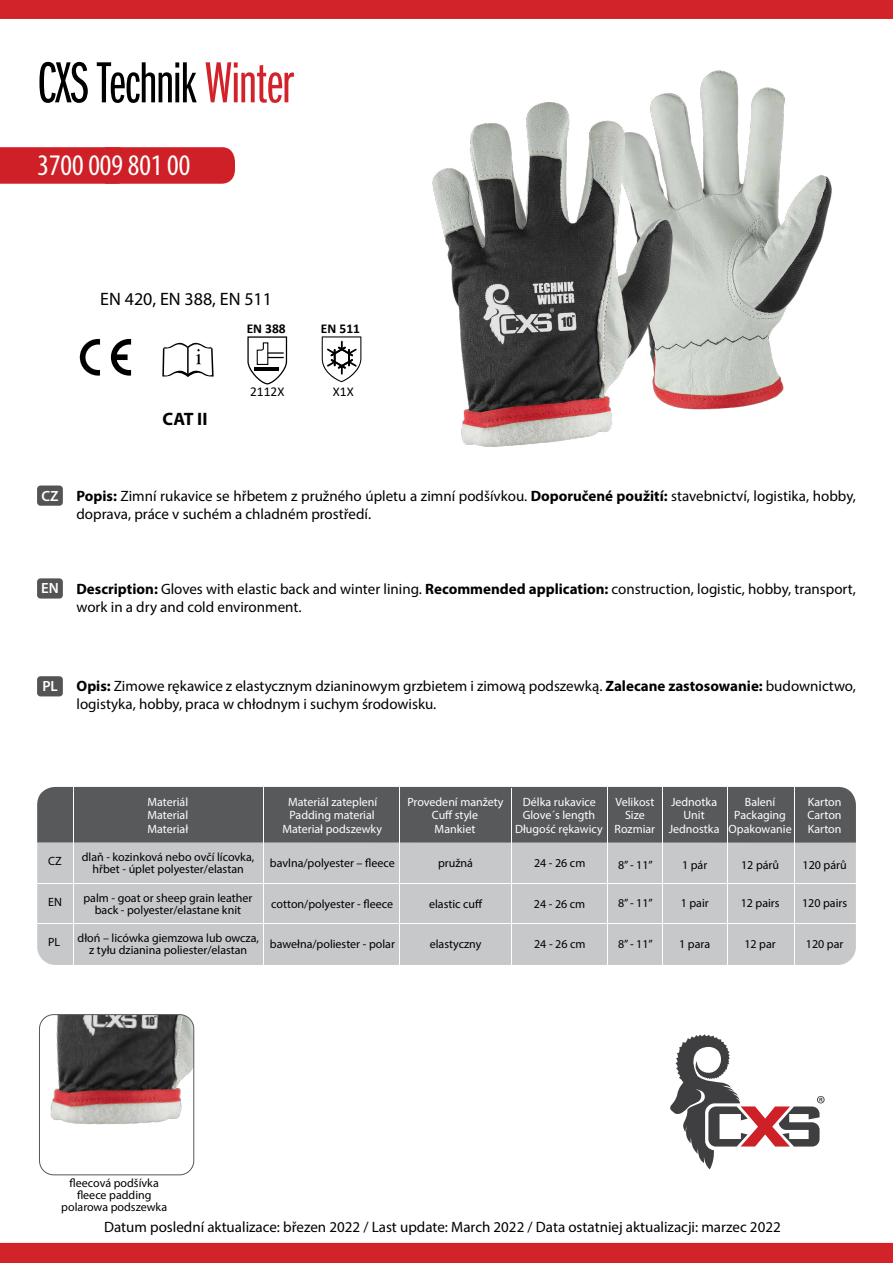
<style>
.page{position:relative;width:893px;height:1263px;background:#fff}
.page>*{position:absolute;margin:0;border:0;box-sizing:border-box;transform-origin:0 0}
.t1{font:60px "Franklin Got Itc DOT Boo Ext Com";letter-spacing:-.01em;color:#000}
.t2{font:condensed 30px "Myriad Pro";color:#fff}
.t3{font:18px "Myriad Pro";color:#000}
.t4{font:700 18px "Myriad Pro";color:#000}
.t5{font:15px/18px "Myriad Pro";color:#000}
.t6{font:600 14.85px "Myriad Pro";color:#fff}
.t7{font:700 13.5px "Calibri";color:#000}
.t8{font:13.5px "Calibri";color:#000}
.t9{font:12px/12px "Myriad Pro";color:#000;text-align:center}
.t10{font:12px "Myriad Pro";color:#fff}
.s1{color:#d2232a}
.s2{font-weight:700}
</style>
<div class="page">
<div style="left:0;top:147px;width:235px;height:37px;background:#cf2027"></div>
<img style="left:432px;top:70px;width:400px;height:377px">
<img style="left:39px;top:1015px;width:155px;height:160px">
<div style="left:39px;top:1014px;width:155px;height:161px;border:1px solid #58595b;border-radius:14px"></div>
<svg style="left:670px;top:1034px;width:155px;height:135px"></svg>
<div style="left:37px;top:485px;width:26px;height:21px;background:#545456;border-radius:3px"></div>
<div style="left:37px;top:578px;width:26px;height:21px;background:#545456;border-radius:3px"></div>
<div style="left:37px;top:676px;width:26px;height:20px;background:#545456;border-radius:3px"></div>
<div style="left:0;top:0;width:893px;height:19px;background:#d2232a"></div>
<div style="left:0;top:1243px;width:893px;height:20px;background:#d2232a"></div>
<svg style="left:247px;top:336px;width:40px;height:48px"></svg>
<svg style="left:162px;top:342px;width:52px;height:35px"></svg>
<svg style="left:80px;top:339px;width:20px;height:37px"></svg>
<svg style="left:111px;top:339px;width:20px;height:37px"></svg>
<svg style="left:322px;top:336px;width:39px;height:46px"></svg>
<div style="left:37px;top:787px;width:819px;height:178px;background:#c7c8ca;border-radius:18px"></div>
<div style="left:37px;top:787px;width:819px;height:55px;background:#58595b"></div>
<hr style="left:73px;top:787px;width:1px;height:178px;background:#fff">
<hr style="left:37px;top:923px;width:819px;height:1px;background:#fff">
<hr style="left:37px;top:883px;width:819px;height:1px;background:#fff">
<hr style="left:794px;top:787px;width:1px;height:178px;background:#fff">
<hr style="left:727px;top:787px;width:1px;height:178px;background:#fff">
<hr style="left:662px;top:787px;width:1px;height:178px;background:#fff">
<hr style="left:607px;top:787px;width:1px;height:178px;background:#fff">
<hr style="left:263px;top:787px;width:1px;height:178px;background:#fff">
<hr style="left:511px;top:788px;width:1px;height:178px;background:#fff">
<hr style="left:400px;top:787px;width:1px;height:178px;background:#fff">
<h1 class="t1" style="left:37px;top:51px;width:258px">CXS Technik <span class="s1">Winter</span></h1>
<h2 class="t2" style="left:38px;top:147px;width:154px">3700 009 801 00</h2>
<p class="t3" style="left:100px;top:288px;width:173px">EN 420, EN 388, EN 511</p>
<p class="t7" style="left:247px;top:319px;width:41px">EN 388</p>
<p class="t4" style="left:163px;top:407px;width:46px">CAT II</p>
<p class="t8" style="left:250px;top:382px;width:36px">2112X</p>
<p class="t7" style="left:321px;top:319px;width:41px">EN 511</p>
<p class="t8" style="left:333px;top:382px;width:22px">X1X</p>
<p class="t6" style="left:42px;top:486px;width:19px">CZ</p>
<p class="t5" style="left:77px;top:486px;width:781px"><span class="s2">Popis:</span> Zimní rukavice se hřbetem z pružného úpletu a zimní podšívkou. <span class="s2">Doporučené použití:</span> stavebnictví, logistika, hobby, doprava, práce v suchém a chladném prostředí.</p>
<p class="t6" style="left:41px;top:579px;width:19px">EN</p>
<p class="t5" style="left:77px;top:579px;width:781px"><span class="s2">Description:</span> Gloves with elastic back and winter lining. <span class="s2">Recommended application:</span> construction, logistic, hobby, transport, work in a dry and cold environment.</p>
<p class="t6" style="left:42px;top:677px;width:17px">PL</p>
<p class="t5" style="left:77px;top:677px;width:781px"><span class="s2">Opis:</span> Zimowe rękawice z elastycznym dzianinowym grzbietem i zimową podszewką. <span class="s2">Zalecane zastosowanie:</span> budownictwo, logistyka, hobby, praca w chłodnym i suchym środowisku.</p>
<p class="t10" style="left:147px;top:794px;width:42px">Materiál</p>
<p class="t10" style="left:147px;top:808px;width:42px">Material</p>
<p class="t10" style="left:147px;top:822px;width:42px">Materiał</p>
<p class="t10" style="left:288px;top:794px;width:91px">Materiál zateplení</p>
<p class="t10" style="left:282px;top:821px;width:101px">Materiał podszewky</p>
<p class="t10" style="left:290px;top:808px;width:87px">Padding material</p>
<p class="t10" style="left:407px;top:794px;width:98px">Provedení manžety</p>
<p class="t10" style="left:435px;top:821px;width:42px">Mankiet</p>
<p class="t10" style="left:432px;top:808px;width:48px">Cuff style</p>
<p class="t10" style="left:523px;top:794px;width:75px">Délka rukavice</p>
<p class="t10" style="left:515px;top:821px;width:89px">Długość rękawicy</p>
<p class="t10" style="left:523px;top:808px;width:74px">Glove´s length</p>
<p class="t10" style="left:615px;top:794px;width:40px">Velikost</p>
<p class="t10" style="left:615px;top:821px;width:42px">Rozmiar</p>
<p class="t10" style="left:625px;top:808px;width:21px">Size</p>
<p class="t10" style="left:671px;top:794px;width:48px">Jednotka</p>
<p class="t10" style="left:669px;top:821px;width:52px">Jednostka</p>
<p class="t10" style="left:683px;top:808px;width:23px">Unit</p>
<p class="t10" style="left:745px;top:794px;width:32px">Balení</p>
<p class="t10" style="left:729px;top:821px;width:65px">Opakowanie</p>
<p class="t10" style="left:734px;top:808px;width:53px">Packaging</p>
<p class="t10" style="left:808px;top:794px;width:35px">Karton</p>
<p class="t10" style="left:808px;top:821px;width:35px">Karton</p>
<p class="t10" style="left:808px;top:808px;width:36px">Carton</p>
<p class="t9" style="left:48px;top:855px;width:15px">CZ</p>
<p class="t9" style="left:82px;top:851px;width:174px">dlaň - kozinková nebo ovčí lícovka, hřbet - úplet polyester/elastan</p>
<p class="t9" style="left:270px;top:857px;width:126px">bavlna/polyester – fleece</p>
<p class="t9" style="left:438px;top:857px;width:36px">pružná</p>
<p class="t9" style="left:534px;top:857px;width:53px">24 - 26 cm</p>
<p class="t9" style="left:618px;top:859px;width:36px">8” - 11”</p>
<p class="t9" style="left:682px;top:859px;width:27px">1 pár</p>
<p class="t9" style="left:741px;top:859px;width:40px">12 párů</p>
<p class="t9" style="left:802px;top:859px;width:46px">120 párů</p>
<p class="t9" style="left:48px;top:896px;width:15px">EN</p>
<p class="t9" style="left:83px;top:891px;width:171px">palm - goat or sheep grain leather back - polyester/elastane knit</p>
<p class="t9" style="left:271px;top:897px;width:123px">cotton/polyester - fleece</p>
<p class="t9" style="left:429px;top:897px;width:55px">elastic cuff</p>
<p class="t9" style="left:534px;top:897px;width:53px">24 - 26 cm</p>
<p class="t9" style="left:618px;top:897px;width:36px">8” - 11”</p>
<p class="t9" style="left:681px;top:897px;width:30px">1 pair</p>
<p class="t9" style="left:741px;top:897px;width:40px">12 pairs</p>
<p class="t9" style="left:802px;top:897px;width:47px">120 pairs</p>
<p class="t9" style="left:48px;top:936px;width:14px">PL</p>
<p class="t9" style="left:78px;top:932px;width:183px">dłoń – licówka giemzowa lub owcza, z tyłu dzianina poliester/elastan</p>
<p class="t9" style="left:270px;top:938px;width:127px">bawełna/poliester - polar</p>
<p class="t9" style="left:430px;top:938px;width:53px">elastyczny</p>
<p class="t9" style="left:534px;top:938px;width:53px">24 - 26 cm</p>
<p class="t9" style="left:618px;top:938px;width:36px">8” - 11”</p>
<p class="t9" style="left:679px;top:938px;width:32px">1 para</p>
<p class="t9" style="left:744px;top:938px;width:33px">12 par</p>
<p class="t9" style="left:806px;top:938px;width:39px">120 par</p>
<p class="t9" style="left:61px;top:1177px;width:107px">fleecová podšívka fleece padding polarowa podszewka</p>
<p class="t5" style="left:104px;top:1218px;width:678px">Datum poslední aktualizace: březen 2022 / Last update: March 2022 / Data ostatniej aktualizacji: marzec 2022</p>
</div>
